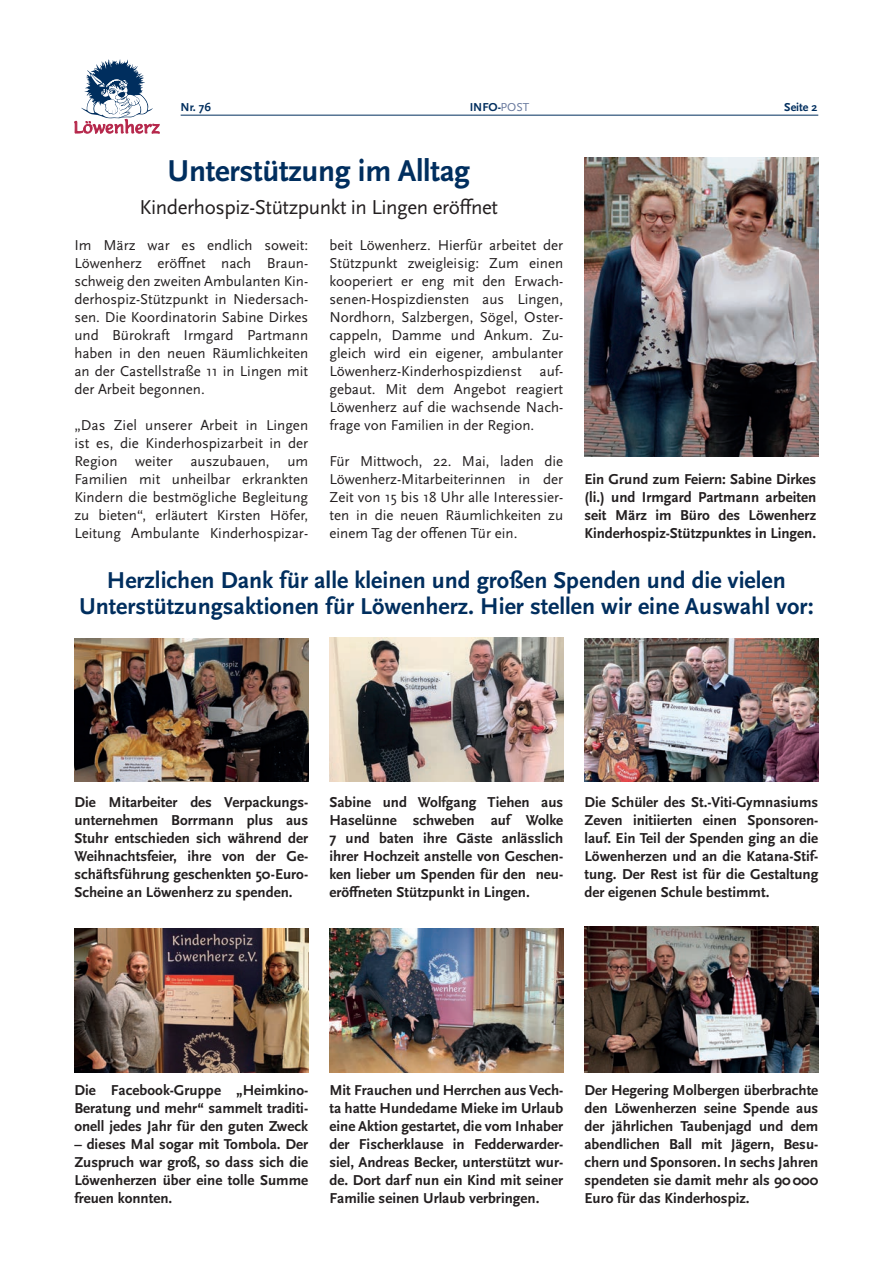
<style>
.page{position:relative;width:893px;height:1263px;background:#fff}
.page>*{position:absolute;margin:0;border:0;box-sizing:border-box;transform-origin:0 0}
.t1{font:700 31.5px "Scala Sans Pro";letter-spacing:-.01em;color:#002e5e}
.t2{font:700 24px/25.5px "Scala Sans Pro";color:#002e5e;text-align:center}
.t3{font:21px "Scala Sans Pro";letter-spacing:-.02em;color:#231f20}
.t4{font:700 15px/18px "Scala Sans Pro";color:#231f20;text-align:justify}
.t5{font:15px/18px "Scala Sans Pro";color:#231f20;text-align:justify}
.t6{font:700 12px "Scala Sans Pro";color:#002e5e}
.s1{font-weight:400;color:#68799e}
</style>
<div class="page">
<hr style="left:181px;top:115px;width:637px;height:1px;background:#002e5e">
<svg style="left:74px;top:59px;width:86px;height:75px"></svg>
<img style="left:584px;top:158px;width:234px;height:299px">
<img style="left:584px;top:638px;width:234px;height:144px">
<img style="left:329px;top:638px;width:234px;height:144px">
<img style="left:74px;top:638px;width:234px;height:144px">
<img style="left:74px;top:928px;width:234px;height:144px">
<img style="left:329px;top:928px;width:234px;height:144px">
<img style="left:584px;top:927px;width:234px;height:145px">
<p class="t6" style="left:181px;top:102px;width:32px">Nr. 76</p>
<p class="t6" style="left:470px;top:102px;width:61px">INFO-<span class="s1">POST</span></p>
<p class="t6" style="left:784px;top:102px;width:35px">Seite 2</p>
<h1 class="t1" style="left:168px;top:156px;width:304px">Unterstützung im Alltag</h1>
<h3 class="t3" style="left:140px;top:197px;width:360px">Kinderhospiz-Stützpunkt in Lingen eröffnet</h3>
<p class="t5" style="left:74px;top:237px;width:235px">Im März war es endlich soweit:<br>Löwenherz eröffnet nach Braun&shy;schweig den zweiten Ambulanten Kin&shy;derhospiz-Stützpunkt in Niedersach&shy;sen. Die Koordinatorin Sabine Dirkes und Bürokraft Irmgard Partmann haben in den neuen Räumlichkeiten an der Castellstraße 11 in Lingen mit der Arbeit begonnen.</p>
<p class="t5" style="left:74px;top:417px;width:235px">„Das Ziel unserer Arbeit in Lingen ist es, die Kinderhospizarbeit in der Region weiter auszubauen, um Familien mit unheilbar erkrankten Kindern die bestmögliche Begleitung zu bieten“, erläutert Kirsten Höfer, Leitung Ambulante Kinderhospizar-</p>
<p class="t5" style="left:329px;top:237px;width:235px">beit Löwenherz. Hierfür arbeitet der Stützpunkt zweigleisig: Zum einen kooperiert er eng mit den Erwach&shy;senen-Hospizdiensten aus Lingen, Nordhorn, Salzbergen, Sögel, Oster&shy;cappeln, Damme und Ankum. Zu&shy;gleich wird ein eigener, ambulanter Löwenherz-Kinderhospizdienst auf&shy;gebaut. Mit dem Angebot reagiert Löwenherz auf die wachsende Nach&shy;frage von Familien in der Region.</p>
<p class="t5" style="left:329px;top:453px;width:235px">Für Mittwoch, 22. Mai, laden die Löwenherz-Mitarbeiterinnen in der Zeit von 15 bis 18 Uhr alle Interessier&shy;ten in die neuen Räumlichkeiten zu einem Tag der offenen Tür ein.</p>
<p class="t4" style="left:584px;top:471px;width:233px">Ein Grund zum Feiern: Sabine Dirkes (li.) und Irmgard Partmann arbeiten seit März im Büro des Löwenherz Kinderhospiz-Stützpunktes in Lingen.</p>
<h2 class="t2" style="left:79px;top:569px;width:736px">Herzlichen Dank für alle kleinen und großen Spenden und die vielen<br>Unterstützungsaktionen für Löwenherz. Hier stellen wir eine Auswahl vor:</h2>
<p class="t4" style="left:74px;top:794px;width:235px">Die Mitarbeiter des Verpackungs&shy;unternehmen Borrmann plus aus Stuhr entschieden sich während der Weihnachtsfeier, ihre von der Ge&shy;schäftsführung geschenkten 50-Euro-Scheine an Löwenherz zu spenden.</p>
<p class="t4" style="left:329px;top:794px;width:235px">Sabine und Wolfgang Tiehen aus Haselünne schweben auf Wolke 7 und baten ihre Gäste anlässlich ihrer Hochzeit anstelle von Geschen&shy;ken lieber um Spenden für den neu&shy;eröffneten Stützpunkt in Lingen.</p>
<p class="t4" style="left:584px;top:794px;width:235px">Die Schüler des St.-Viti-Gymnasiums Zeven initiierten einen Sponsoren&shy;lauf. Ein Teil der Spenden ging an die Löwenherzen und an die Katana-Stif&shy;tung. Der Rest ist für die Gestaltung der eigenen Schule bestimmt.</p>
<p class="t4" style="left:74px;top:1082px;width:235px">Die Facebook-Gruppe „Heimkino-Beratung und mehr“ sammelt traditi&shy;onell jedes Jahr für den guten Zweck</p>
<p class="t4" style="left:74px;top:1136px;width:235px">– dieses Mal sogar mit Tombola. Der Zuspruch war groß, so dass sich die Löwenherzen über eine tolle Summe freuen konnten.</p>
<p class="t4" style="left:329px;top:1082px;width:235px">Mit Frauchen und Herrchen aus Vech&shy;ta hatte Hundedame Mieke im Urlaub eine Aktion gestartet, die vom Inhaber der Fischerklause in Fedderwarder&shy;siel, Andreas Becker, unterstützt wur&shy;de. Dort darf nun ein Kind mit seiner Familie seinen Urlaub verbringen.</p>
<p class="t4" style="left:584px;top:1082px;width:235px">Der Hegering Molbergen überbrachte den Löwenherzen seine Spende aus der jährlichen Taubenjagd und dem abendlichen Ball mit Jägern, Besu&shy;chern und Sponsoren. In sechs Jahren spendeten sie damit mehr als 90 000<br>Euro für das Kinderhospiz.</p>
</div>
